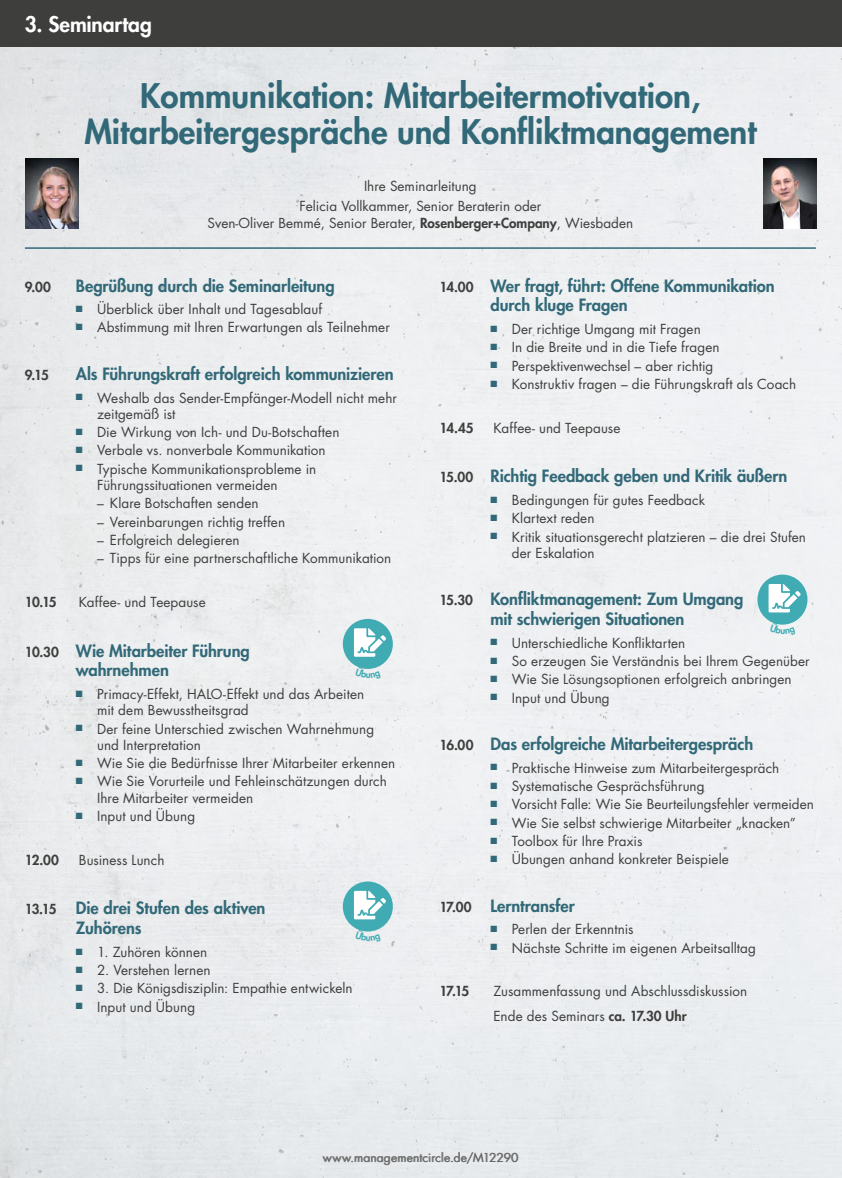
<style>
.page{position:relative;width:842px;height:1178px;background:#fff}
.page>*{position:absolute;margin:0;border:0;box-sizing:border-box;transform-origin:0 0}
.t1{font:800 33px/36px "Futura Std";color:#326978;text-align:center}
.t2{font:800 21px "Futura Std";letter-spacing:-.005em;color:#fff}
.t3{font:800 16.5px/19.8px "Futura Std";letter-spacing:-.005em;color:#326978}
.t4{font:13.5px/16.2px "Futura Std";letter-spacing:.005em;color:#3e3e3d}
.t5{font:800 13.5px "Futura Std";letter-spacing:-.07em;color:#3e3e3d}
.t6{font:12px "Futura Std";letter-spacing:.01em;color:#6c6c6c}
.s1{font-weight:800}
.s2{font-size:13.5px;color:#3e3e3d}
</style>
<div class="page">
<img style="left:0;top:47px;width:842px;height:1131px">
<div style="left:0;top:0;width:842px;height:47px;background:#3e3e3d"></div>
<hr style="left:25px;top:247px;width:791px;height:2px;background:#326978">
<img style="left:26px;top:158px;width:53px;height:71px">
<img style="left:763px;top:158px;width:53px;height:71px">
<div style="left:343px;top:619px;width:50px;height:50px;background:#41abb3;border-radius:50%"></div>
<svg style="left:354px;top:628px;width:32px;height:29px"></svg>
<div style="left:757px;top:575px;width:50px;height:50px;background:#41abb3;border-radius:50%"></div>
<svg style="left:768px;top:584px;width:32px;height:28px"></svg>
<div style="left:343px;top:881px;width:50px;height:50px;background:#41abb3;border-radius:50%"></div>
<svg style="left:354px;top:891px;width:32px;height:28px"></svg>
<svg style="left:355px;top:667px;width:26px;height:12px"></svg>
<svg style="left:770px;top:622px;width:26px;height:13px"></svg>
<svg style="left:355px;top:929px;width:26px;height:13px"></svg>
<h2 class="t2" style="left:25px;top:11px;width:128px">3. Seminartag</h2>
<h1 class="t1" style="left:84px;top:78px;width:673px">Kommunikation: Mitarbeitermotivation,<br>Mitarbeitergespräche und Konfliktmanagement</h1>
<p class="t4" style="left:299px;top:176px;width:243px;line-height:20.4px;text-align:center">Ihre Seminarleitung<br>Felicia Vollkammer, Senior Beraterin oder</p>
<p class="t4" style="left:208px;top:215px;width:427px">Sven-Oliver Bemmé, Senior Berater, <span class="s1">Rosenberger+Company</span>, Wiesbaden</p>
<p class="t5" style="left:25px;top:278px;width:28px">9.00</p>
<p class="t3" style="left:76px;top:276px;width:260px">Begrüßung durch die Seminarleitung</p>
<p class="t4" style="left:76px;top:301px;width:248px"><sup>■</sup> Überblick über Inhalt und Tagesablauf</p>
<p class="t4" style="left:76px;top:320px;width:315px"><sup>■</sup> Abstimmung mit Ihren Erwartungen als Teilnehmer</p>
<p class="t5" style="left:25px;top:366px;width:25px">9.15</p>
<p class="t3" style="left:76px;top:364px;width:319px">Als Führungskraft erfolgreich kommunizieren</p>
<p class="t4" style="left:97px;top:390px;width:301px;text-indent:-21px"><sup>■</sup> Weshalb das Sender-Empfänger-Modell nicht mehr zeitgemäß ist</p>
<p class="t4" style="left:76px;top:424px;width:265px"><sup>■</sup> Die Wirkung von Ich- und Du-Botschaften</p>
<p class="t4" style="left:76px;top:442px;width:251px"><sup>■</sup> Verbale vs. nonverbale Kommunikation</p>
<p class="t4" style="left:97px;top:461px;width:221px;text-indent:-21px"><sup>■</sup> Typische Kommunikationsprobleme in<br>Führungssituationen vermeiden</p>
<p class="t4" style="left:97px;top:495px;width:163px">– Klare Botschaften senden</p>
<p class="t4" style="left:97px;top:514px;width:189px">– Vereinbarungen richtig treffen</p>
<p class="t4" style="left:97px;top:532px;width:144px">– Erfolgreich delegieren</p>
<p class="t4" style="left:97px;top:550px;width:296px">– Tipps für eine partnerschaftliche Kommunikation</p>
<p class="t5" style="left:25px;top:593px;width:33px">10.15</p>
<p class="t4" style="left:79px;top:594px;width:128px">Kaffee- und Teepause</p>
<p class="t3" style="left:76px;top:641px;width:175px;text-indent:-51px"><span class="s2">10.30</span> Wie Mitarbeiter Führung wahrnehmen</p>
<p class="t4" style="left:97px;top:686px;width:269px;text-indent:-21px"><sup>■</sup> Primacy-Effekt, HALO-Effekt und das Arbeiten mit dem Bewusstheitsgrad</p>
<p class="t4" style="left:97px;top:721px;width:278px;text-indent:-21px"><sup>■</sup> Der feine Unterschied zwischen Wahrnehmung und Interpretation</p>
<p class="t4" style="left:76px;top:755px;width:321px"><sup>■</sup> Wie Sie die Bedürfnisse Ihrer Mitarbeiter erkennen</p>
<p class="t4" style="left:97px;top:773px;width:291px;text-indent:-21px"><sup>■</sup> Wie Sie Vorurteile und Fehleinschätzungen durch<br>Ihre Mitarbeiter vermeiden</p>
<p class="t4" style="left:76px;top:808px;width:121px"><sup>■</sup> Input und Übung</p>
<p class="t5" style="left:25px;top:851px;width:36px">12.00</p>
<p class="t4" style="left:79px;top:852px;width:87px">Business Lunch</p>
<p class="t3" style="left:76px;top:898px;width:191px;text-indent:-51px"><span class="s2">13.15</span> Die drei Stufen des aktiven<br>Zuhörens</p>
<p class="t4" style="left:76px;top:944px;width:133px"><sup>■</sup> 1. Zuhören können</p>
<p class="t4" style="left:76px;top:962px;width:136px"><sup>■</sup> 2. Verstehen lernen</p>
<p class="t4" style="left:76px;top:980px;width:278px"><sup>■</sup> 3. Die Königsdisziplin: Empathie entwickeln</p>
<p class="t4" style="left:76px;top:999px;width:121px"><sup>■</sup> Input und Übung</p>
<p class="t3" style="left:491px;top:276px;width:286px;text-indent:-51px"><span class="s2">14.00</span> Wer fragt, führt: Offene Kommunikation durch kluge Fragen</p>
<p class="t4" style="left:490px;top:321px;width:212px"><sup>■</sup> Der richtige Umgang mit Fragen</p>
<p class="t4" style="left:490px;top:339px;width:230px"><sup>■</sup> In die Breite und in die Tiefe fragen</p>
<p class="t4" style="left:490px;top:358px;width:224px"><sup>■</sup> Perspektivenwechsel – aber richtig</p>
<p class="t4" style="left:490px;top:376px;width:307px"><sup>■</sup> Konstruktiv fragen – die Führungskraft als Coach</p>
<p class="t5" style="left:439px;top:419px;width:36px">14.45</p>
<p class="t4" style="left:493px;top:420px;width:128px">Kaffee- und Teepause</p>
<p class="t3" style="left:439px;top:466px;width:349px"><span class="s2">15.00</span> Richtig Feedback geben und Kritik äußern</p>
<p class="t4" style="left:490px;top:492px;width:216px"><sup>■</sup> Bedingungen für gutes Feedback</p>
<p class="t4" style="left:490px;top:510px;width:105px"><sup>■</sup> Klartext reden</p>
<p class="t4" style="left:512px;top:529px;width:296px;text-indent:-21px"><sup>■</sup> Kritik situationsgerecht platzieren – die drei Stufen der Eskalation</p>
<p class="t3" style="left:439px;top:589px;width:305px;text-align:center"><span class="s2">15.30</span> Konfliktmanagement: Zum Umgang mit schwierigen Situationen</p>
<p class="t4" style="left:490px;top:635px;width:196px"><sup>■</sup> Unterschiedliche Konfliktarten</p>
<p class="t4" style="left:490px;top:653px;width:321px"><sup>■</sup> So erzeugen Sie Verständnis bei Ihrem Gegenüber</p>
<p class="t4" style="left:490px;top:671px;width:303px"><sup>■</sup> Wie Sie Lösungsoptionen erfolgreich anbringen</p>
<p class="t4" style="left:490px;top:690px;width:121px"><sup>■</sup> Input und Übung</p>
<p class="t3" style="left:439px;top:734px;width:315px"><span class="s2">16.00</span> Das erfolgreiche Mitarbeitergespräch</p>
<p class="t4" style="left:490px;top:760px;width:290px"><sup>■</sup> Praktische Hinweise zum Mitarbeitergespräch</p>
<p class="t4" style="left:490px;top:778px;width:216px"><sup>■</sup> Systematische Gesprächsführung</p>
<p class="t4" style="left:490px;top:796px;width:325px"><sup>■</sup> Vorsicht Falle: Wie Sie Beurteilungsfehler vermeiden</p>
<p class="t4" style="left:490px;top:815px;width:307px"><sup>■</sup> Wie Sie selbst schwierige Mitarbeiter „knacken”</p>
<p class="t4" style="left:490px;top:833px;width:153px"><sup>■</sup> Toolbox für Ihre Praxis</p>
<p class="t4" style="left:490px;top:851px;width:240px"><sup>■</sup> Übungen anhand konkreter Beispiele</p>
<p class="t3" style="left:439px;top:896px;width:137px"><span class="s2">17.00</span> Lerntransfer</p>
<p class="t4" style="left:490px;top:921px;width:145px"><sup>■</sup> Perlen der Erkenntnis</p>
<p class="t4" style="left:490px;top:940px;width:267px"><sup>■</sup> Nächste Schritte im eigenen Arbeitsalltag</p>
<p class="t5" style="left:439px;top:983px;width:31px">17.15</p>
<p class="t4" style="left:493px;top:979px;width:255px;line-height:24.8px">Zusammenfassung und Abschlussdiskussion<br>Ende des Seminars <span class="s1">ca. 17.30 Uhr</span></p>
<p class="t6" style="left:323px;top:1149px;width:197px">www.managementcircle.de/M12290</p>
</div>
